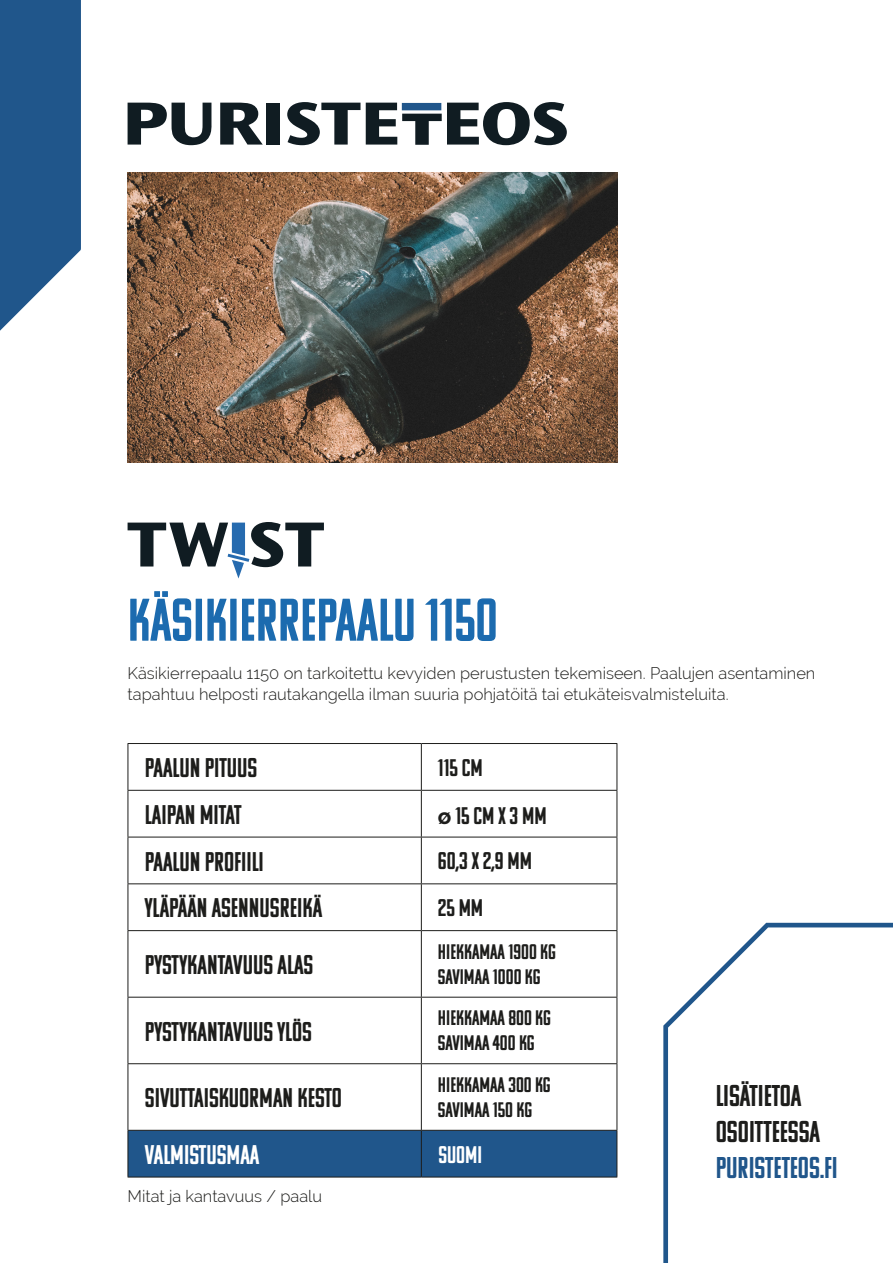
<style>
.page{position:relative;width:893px;height:1263px;background:#fff}
.page>*{position:absolute;margin:0;border:0;box-sizing:border-box;transform-origin:0 0}
.t1{font:60px "Komu A";color:#1c6baf}
.t2{font:30px/36px "Komu A";color:#1d1d1b}
.t3{font:30px "Komu A";color:#20568b}
.t4{font:27px/46.8px "Komu A";color:#1d1d1b}
.t5{font:27px "Komu A";color:#fff}
.Paragraph_Style_1{font:24px "Komu A";color:#1d1d1b}
.t6{font:24px "Komu A";color:#fff}
.t7{font:21px/25.2px "Komu A";color:#1d1d1b}
.t8{font:300 16.5px/21px "Raleway";color:#1d1d1b}
.s1{font-family:"Raleway";font-weight:700;font-size:22.5px}
</style>
<div class="page">
<svg style="left:663px;top:923px;width:230px;height:340px"></svg>
<img style="left:128px;top:173px;width:489px;height:289px">
<svg style="left:128px;top:522px;width:196px;height:56px"></svg>
<svg style="left:0;top:0;width:81px;height:331px;background:#3a6a99"></svg>
<svg style="left:129px;top:744px;width:488px;height:386px"></svg>
<div style="left:129px;top:1131px;width:488px;height:46px;background:#20568b"></div>
<hr style="left:128px;top:743px;width:293px;height:1px;background:#1d1d1b">
<hr style="left:128px;top:744px;width:1px;height:46px;background:#1d1d1b">
<hr style="left:421px;top:743px;width:196px;height:1px;background:#1d1d1b">
<hr style="left:421px;top:744px;width:1px;height:46px;background:#1d1d1b">
<hr style="left:617px;top:744px;width:1px;height:46px;background:#1d1d1b">
<hr style="left:128px;top:790px;width:293px;height:1px;background:#1d1d1b">
<hr style="left:128px;top:791px;width:1px;height:46px;background:#1d1d1b">
<hr style="left:421px;top:790px;width:196px;height:1px;background:#1d1d1b">
<hr style="left:421px;top:791px;width:1px;height:46px;background:#1d1d1b">
<hr style="left:617px;top:791px;width:1px;height:46px;background:#1d1d1b">
<hr style="left:128px;top:837px;width:293px;height:1px;background:#1d1d1b">
<hr style="left:128px;top:837px;width:1px;height:46px;background:#1d1d1b">
<hr style="left:421px;top:837px;width:196px;height:1px;background:#1d1d1b">
<hr style="left:421px;top:837px;width:1px;height:46px;background:#1d1d1b">
<hr style="left:617px;top:837px;width:1px;height:46px;background:#1d1d1b">
<hr style="left:128px;top:883px;width:293px;height:1px;background:#1d1d1b">
<hr style="left:128px;top:884px;width:1px;height:46px;background:#1d1d1b">
<hr style="left:421px;top:883px;width:196px;height:1px;background:#1d1d1b">
<hr style="left:421px;top:884px;width:1px;height:46px;background:#1d1d1b">
<hr style="left:617px;top:884px;width:1px;height:46px;background:#1d1d1b">
<hr style="left:128px;top:930px;width:293px;height:1px;background:#1d1d1b">
<hr style="left:128px;top:931px;width:1px;height:66px;background:#1d1d1b">
<hr style="left:421px;top:930px;width:196px;height:1px;background:#1d1d1b">
<hr style="left:421px;top:931px;width:1px;height:66px;background:#1d1d1b">
<hr style="left:617px;top:931px;width:1px;height:66px;background:#1d1d1b">
<hr style="left:128px;top:997px;width:293px;height:1px;background:#1d1d1b">
<hr style="left:128px;top:997px;width:1px;height:66px;background:#1d1d1b">
<hr style="left:421px;top:997px;width:196px;height:1px;background:#1d1d1b">
<hr style="left:421px;top:997px;width:1px;height:66px;background:#1d1d1b">
<hr style="left:617px;top:997px;width:1px;height:66px;background:#1d1d1b">
<hr style="left:128px;top:1063px;width:293px;height:1px;background:#1d1d1b">
<hr style="left:128px;top:1064px;width:1px;height:66px;background:#1d1d1b">
<hr style="left:421px;top:1063px;width:196px;height:1px;background:#1d1d1b">
<hr style="left:421px;top:1064px;width:1px;height:66px;background:#1d1d1b">
<hr style="left:617px;top:1064px;width:1px;height:66px;background:#1d1d1b">
<hr style="left:128px;top:1130px;width:293px;height:1px;background:#1d1d1b">
<hr style="left:128px;top:1131px;width:1px;height:46px;background:#1d1d1b">
<hr style="left:421px;top:1130px;width:196px;height:1px;background:#1d1d1b">
<hr style="left:421px;top:1131px;width:1px;height:46px;background:#1d1d1b">
<hr style="left:617px;top:1131px;width:1px;height:46px;background:#1d1d1b">
<hr style="left:128px;top:1177px;width:293px;height:1px;background:#1d1d1b">
<hr style="left:421px;top:1177px;width:196px;height:1px;background:#1d1d1b">
<svg style="left:128px;top:103px;width:84px;height:42px"></svg>
<svg style="left:220px;top:103px;width:43px;height:42px"></svg>
<div style="left:267px;top:103px;width:13px;height:42px;background:#101c22"></div>
<svg style="left:287px;top:102px;width:73px;height:43px"></svg>
<svg style="left:366px;top:102px;width:201px;height:43px"></svg>
<p class="t1" style="left:128px;top:589px;width:372px">KÄSIKIERREPAALU 1150</p>
<p class="t8" style="left:128px;top:662px;width:689px">Käsikierrepaalu 1150 on tarkoitettu kevyiden perustusten tekemiseen. Paalujen asentaminen tapahtuu helposti rautakangella ilman suuria pohjatöitä tai etukäteisvalmisteluita.</p>
<h3 class="t4" style="left:145px;top:744px;width:179px">PAALUN PITUUS<br>LAIPAN MITAT<br>PAALUN PROFIILI<br>YLÄPÄÄN ASENNUSREIKÄ</h3>
<h3 class="t4" style="left:145px;top:941px;width:170px">PYSTYKANTAVUUS ALAS</h3>
<p class="Paragraph_Style_1" style="left:438px;top:755px;width:46px">115 cm</p>
<p class="Paragraph_Style_1" style="left:438px;top:803px;width:110px"><span class="s1">ø</span> 15 CM X 3 MM</p>
<p class="Paragraph_Style_1" style="left:438px;top:848px;width:95px">60,3 X 2,9 MM</p>
<p class="Paragraph_Style_1" style="left:438px;top:895px;width:47px">25 MM</p>
<p class="t7" style="left:438px;top:939px;width:119px">HIEKKAMAA 1900 KG<br>SAVIMAA 1000 KG</p>
<p class="t7" style="left:438px;top:1005px;width:114px">HIEKKAMAA 800 KG<br>SAVIMAA 400 KG</p>
<p class="t7" style="left:438px;top:1072px;width:114px">HIEKKAMAA 300 KG<br>SAVIMAA 150 KG</p>
<h3 class="t4" style="left:145px;top:1008px;width:168px">PYSTYKANTAVUUS YLÖS</h3>
<h3 class="t4" style="left:145px;top:1074px;width:198px">SIVUTTAISKUORMAN KESTO</h3>
<h3 class="t5" style="left:145px;top:1140px;width:116px">VALMISTUSMAA</h3>
<h3 class="t6" style="left:438px;top:1142px;width:45px">SUOMI</h3>
<p class="t8" style="left:128px;top:1185px;width:196px">Mitat ja kantavuus / paalu</p>
<h2 class="t2" style="left:716px;top:1077px;width:106px">LISÄTIETOA<br>OSOITTEESSA</h2>
<h2 class="t3" style="left:716px;top:1152px;width:124px">PURISTETEOS.FI</h2>
</div>
